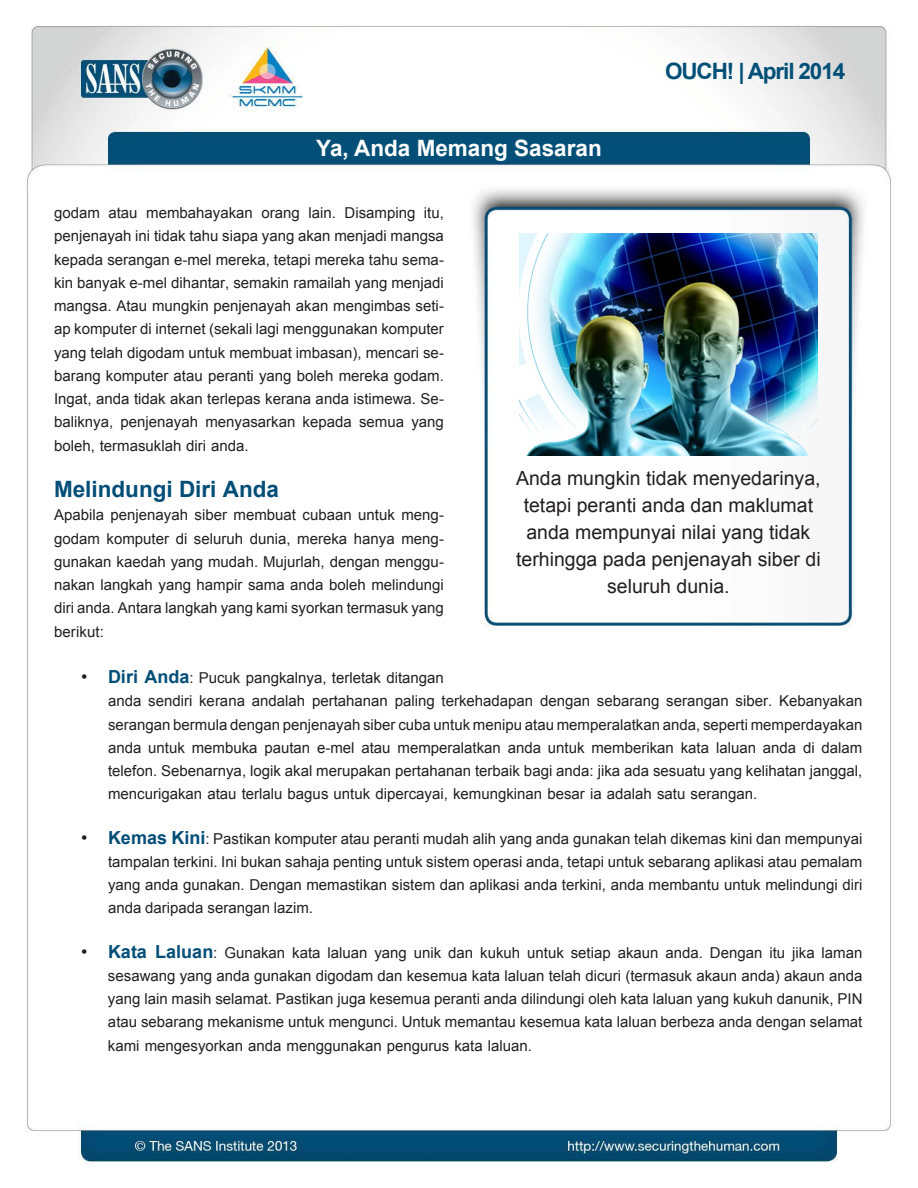
<style>
.page{position:relative;width:918px;height:1188px;background:#fff}
.page>*{position:absolute;margin:0;border:0;box-sizing:border-box;transform-origin:0 0}
.t1{font:700 22.5px "Arial";color:#fff}
.MainText{font:700 22.5px "Arial";color:#024e77}
.t2{font:700 22.5px "Arial";letter-spacing:-.05em;color:#004f77}
.t3{font:19.5px/27px "Arial";color:#231f20;text-align:center}
.t4{font:700 18px "Arial";color:#024e77}
.t5{font:18px "Arial";color:#231f20}
.MainText-2{font:15px/23.2px "Arial";color:#231f20}
</style>
<div class="page">
<img style="left:26px;top:25px;width:868px;height:1137px">
<img style="left:520px;top:234px;width:297px;height:222px">
<h1 class="t1" style="left:316px;top:133px;width:287px">Ya, Anda Memang Sasaran</h1>
<p class="MainText-2" style="left:54px;top:202px;width:391px">godam<br>penjenayah ini tidak tahu siapa yang akan menjadi mangsa</p>
<p class="MainText-2" style="left:54px;top:271px;width:391px">kin banyak -e mel dihantar, semakin ramailah yang menjadi</p>
<p class="MainText-2" style="left:146px;top:202px;width:108px">membahayakan</p>
<p class="MainText-2" style="left:308px;top:202px;width:29px">lain.</p>
<p class="MainText-2" style="left:345px;top:202px;width:72px">Disamping</p>
<p class="MainText-2" style="left:424px;top:202px;width:22px">itu,</p>
<p class="MainText-2" style="left:108px;top:202px;width:31px">atau</p>
<p class="MainText-2" style="left:262px;top:202px;width:40px">orang</p>
<p class="MainText-2" style="left:54px;top:248px;width:391px">kepada serangan -e mel mereka, tetapi mereka tahu sema-</p>
<p class="MainText-2" style="left:54px;top:295px;width:391px">mangsa. Atau mungkin penjenayah akan mengimbas seti-</p>
<p class="MainText-2" style="left:54px;top:318px;width:391px">ap komputer di internet (sekali lagi menggunakan komputer</p>
<p class="MainText-2" style="left:54px;top:341px;width:391px">yang telah digodam untuk membuat imbasan ,) mencari se-</p>
<p class="MainText-2" style="left:54px;top:364px;width:391px">barang komputer atau peranti yang boleh mereka godam.</p>
<h1 class="t2" style="left:665px;top:56px;width:182px">OUCH! | April 2014</h1>
<p class="MainText-2" style="left:54px;top:388px;width:391px">Ingat, anda tidak akan terlepas kerana anda istimewa. Se-</p>
<p class="MainText-2" style="left:54px;top:434px;width:196px">boleh, termasuklah diri anda.</p>
<p class="MainText" style="left:54px;top:474px;width:227px">Melindungi Diri Anda</p>
<p class="MainText-2" style="left:54px;top:411px;width:61px">baliknya,</p>
<p class="MainText-2" style="left:120px;top:411px;width:79px">penjenayah</p>
<p class="MainText-2" style="left:205px;top:411px;width:92px">menyasarkan</p>
<p class="MainText-2" style="left:303px;top:411px;width:51px">kepada</p>
<p class="MainText-2" style="left:359px;top:411px;width:47px">semua</p>
<p class="MainText-2" style="left:411px;top:411px;width:34px">yang</p>
<p class="MainText-2" style="left:54px;top:504px;width:391px">Apabila penjenayah siber membuat cubaan untuk meng-</p>
<p class="MainText-2" style="left:54px;top:527px;width:391px">godam komputer di seluruh dunia, mereka hanya meng-</p>
<p class="MainText-2" style="left:54px;top:550px;width:391px">gunakan kaedah yang mudah. Mujurlah, dengan menggu-</p>
<p class="MainText-2" style="left:54px;top:574px;width:391px">nakan langkah yang hampir sama anda boleh melindungi</p>
<p class="MainText-2" style="left:54px;top:597px;width:391px">diri anda. Antara langkah yang kami syorkan termasuk yang berikut:</p>
<p class="MainText-2" style="left:189px;top:667px;width:256px">: Pucuk pangkalnya, terletak ditangan</p>
<p class="t4" style="left:108px;top:665px;width:83px">Diri Anda</p>
<p class="t5" style="left:81px;top:665px;width:8px">•</p>
<p class="t3" style="left:516px;top:465px;width:306px">Anda mungkin tidak menyedarinya, tetapi peranti anda dan maklumat anda mempunyai nilai yang tidak terhingga pada penjenayah siber di seluruh dunia.</p>
<p class="t5" style="left:81px;top:826px;width:8px">•</p>
<p class="t5" style="left:81px;top:940px;width:8px">•</p>
<p class="MainText-2" style="left:108px;top:690px;width:35px">anda</p>
<p class="MainText-2" style="left:108px;top:713px;width:756px">serangan bermula dengan penjenayah siber cuba untuk menipu atau memperalatkan anda, seperti memperdayakan</p>
<p class="MainText-2" style="left:822px;top:736px;width:42px">dalam</p>
<p class="MainText-2" style="left:148px;top:690px;width:46px">sendiri</p>
<p class="MainText-2" style="left:199px;top:690px;width:47px">kerana</p>
<p class="MainText-2" style="left:252px;top:690px;width:55px">andalah</p>
<p class="MainText-2" style="left:312px;top:690px;width:77px">pertahanan</p>
<p class="MainText-2" style="left:395px;top:690px;width:42px">paling</p>
<p class="MainText-2" style="left:442px;top:690px;width:93px">terkehadapan</p>
<p class="MainText-2" style="left:540px;top:690px;width:52px">dengan</p>
<p class="MainText-2" style="left:597px;top:690px;width:64px">sebarang</p>
<p class="MainText-2" style="left:736px;top:690px;width:38px">siber.</p>
<p class="MainText-2" style="left:779px;top:690px;width:85px">Kebanyakan</p>
<p class="MainText-2" style="left:666px;top:690px;width:64px">serangan</p>
<p class="MainText-2" style="left:108px;top:736px;width:756px">anda<br>telefon. Sebenarnya, logik akal merupakan pertahanan terbaik bagi anda: jika ada sesuatu yang kelihatan janggal, mencurigakan atau terlalu bagus untuk dipercayai, kemungkinan besar ia adalah satu serangan.</p>
<p class="MainText-2" style="left:205px;top:827px;width:658px">: Pastikan komputer atau peranti mudah alih yang anda gunakan telah dikemas kini dan mempunyai</p>
<p class="MainText-2" style="left:148px;top:736px;width:38px">untuk</p>
<p class="MainText-2" style="left:192px;top:736px;width:67px">membuka</p>
<p class="MainText-2" style="left:317px;top:736px;width:39px">-e mel</p>
<p class="MainText-2" style="left:398px;top:736px;width:105px">memperalatkan</p>
<p class="MainText-2" style="left:508px;top:736px;width:35px">anda</p>
<p class="MainText-2" style="left:548px;top:736px;width:38px">untuk</p>
<p class="MainText-2" style="left:591px;top:736px;width:84px">memberikan</p>
<p class="MainText-2" style="left:681px;top:736px;width:30px">kata</p>
<p class="MainText-2" style="left:716px;top:736px;width:42px">laluan</p>
<p class="MainText-2" style="left:763px;top:736px;width:35px">anda</p>
<p class="MainText-2" style="left:803px;top:736px;width:13px">di</p>
<p class="MainText-2" style="left:264px;top:736px;width:47px">pautan</p>
<p class="MainText-2" style="left:361px;top:736px;width:31px">atau</p>
<p class="t4" style="left:108px;top:825px;width:99px">Kemas Kini</p>
<p class="MainText-2" style="left:108px;top:850px;width:756px;text-align:justify">tampalan terkini. Ini bukan sahaja penting untuk sistem operasi anda, tetapi untuk sebarang aplikasi atau pemalam yang anda gunakan. Dengan memastikan sistem dan aplikasi anda terkini, anda membantu untuk melindungi diri anda daripada serangan lazim.</p>
<p class="MainText-2" style="left:822px;top:941px;width:42px">laman</p>
<p class="t4" style="left:108px;top:939px;width:41px">Kata</p>
<p class="t4" style="left:155px;top:939px;width:60px">Laluan</p>
<p class="MainText-2" style="left:224px;top:941px;width:62px">Gunakan</p>
<p class="MainText-2" style="left:292px;top:941px;width:30px">kata</p>
<p class="MainText-2" style="left:327px;top:941px;width:42px">laluan</p>
<p class="MainText-2" style="left:414px;top:941px;width:29px">unik</p>
<p class="MainText-2" style="left:448px;top:941px;width:27px">dan</p>
<p class="MainText-2" style="left:480px;top:941px;width:42px">kukuh</p>
<p class="MainText-2" style="left:527px;top:941px;width:38px">untuk</p>
<p class="MainText-2" style="left:571px;top:941px;width:42px">setiap</p>
<p class="MainText-2" style="left:618px;top:941px;width:42px">akaun</p>
<p class="MainText-2" style="left:666px;top:941px;width:39px">anda.</p>
<p class="MainText-2" style="left:710px;top:941px;width:54px">Dengan</p>
<p class="MainText-2" style="left:769px;top:941px;width:17px">itu</p>
<p class="MainText-2" style="left:792px;top:941px;width:24px">jika</p>
<p class="MainText-2" style="left:374px;top:941px;width:34px">yang</p>
<p class="MainText-2" style="left:213px;top:941px;width:6px">:</p>
<p class="MainText-2" style="left:108px;top:964px;width:756px;text-align:justify">sesawang yang anda gunakan digodam dan kesemua kata laluan telah dicuri (termasuk akaun anda) akaun anda yang lain masih selamat. Pastikan juga kesemua peranti anda dilindungi oleh kata laluan yang kukuh danunik, PIN atau sebarang mekanisme untuk mengunci. Untuk memantau kesemua kata laluan berbeza anda dengan selamat kami mengesyorkan anda menggunakan pengurus kata laluan.</p>
</div>
